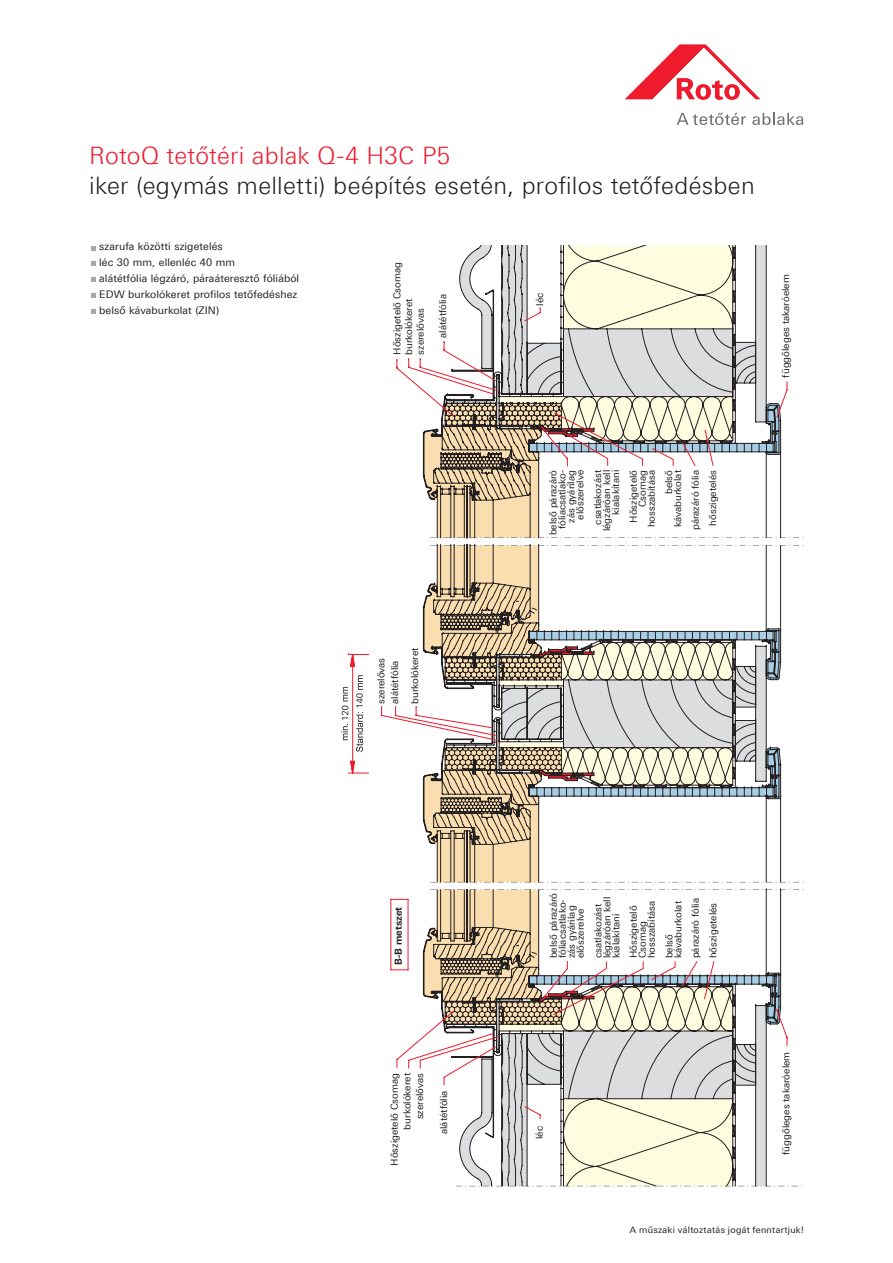
<style>
.page{position:relative;width:893px;height:1263px;background:#fff}
.page>*{position:absolute;margin:0;border:0;box-sizing:border-box;transform-origin:0 0}
.t1{font:300 24px "LT Univers Basic";letter-spacing:.01em;color:#231f20}
.t2{font:300 24px "LT Univers Basic";letter-spacing:.01em;color:#ee1b2d}
.t3{font:10.5px/15.8px "LT Univers Basic";letter-spacing:.01em;color:#231f20}
.t4{font:9.75px/9px "LT Univers Basic";color:#231f20}
.t5{font:700 9.75px "LT Univers Basic";color:#231f20}
.t6{font:9px "LT Univers Basic";letter-spacing:.03em;color:#231f20}
</style>
<div class="page">
<svg style="left:348px;top:358px;width:438px;height:711px"></svg>
<svg style="left:356px;top:675px;width:7px;height:77px"></svg>
<svg style="left:341px;top:687px;width:7px;height:53px"></svg>
<svg style="left:91px;top:246px;width:5px;height:4px"></svg>
<svg style="left:91px;top:262px;width:5px;height:4px"></svg>
<svg style="left:91px;top:277px;width:5px;height:5px"></svg>
<svg style="left:91px;top:293px;width:5px;height:5px"></svg>
<svg style="left:91px;top:309px;width:5px;height:5px"></svg>
<svg style="left:423px;top:246px;width:380px;height:293px"></svg>
<svg style="left:423px;top:889px;width:380px;height:298px"></svg>
<svg style="left:677px;top:113px;width:69px;height:12px"></svg>
<svg style="left:752px;top:113px;width:51px;height:12px"></svg>
<svg style="left:625px;top:45px;width:135px;height:55px"></svg>
<h1 class="t2" style="left:89px;top:141px;width:362px">RotoQ tetőtéri ablak Q-4 H3C P5</h1>
<h1 class="t1" style="left:89px;top:171px;width:667px">iker (egymás melletti) beépítés esetén, profilos tetőfedésben</h1>
<p class="t3" style="left:99px;top:239px;width:201px">szarufa közötti szigetelés<br>léc 30 mm, ellenléc 40 mm<br>alátétfólia légzáró, páraáteresztő fóliából EDW burkolókeret profilos tetőfedéshez belső kávaburkolat (ZIN)</p>
<p class="t4" style="left:391px;top:355px;width:94px;line-height:11.7px;rotate:-90deg">Hőszigetelő Csomag burkolókeret szerelővas</p>
<p class="t4" style="left:438px;top:338px;width:45px;rotate:-90deg">alátétfólia</p>
<p class="t4" style="left:535px;top:306px;width:14px;rotate:-90deg">léc</p>
<p class="t4" style="left:781px;top:377px;width:105px;rotate:-90deg">függőleges takaróelem</p>
<p class="t4" style="left:549px;top:535px;width:67px;text-align:right;rotate:-90deg">belső párazáró fóliacsatlako&shy;zás gyárilag előszerelve</p>
<p class="t4" style="left:593px;top:531px;width:63px;text-align:right;rotate:-90deg">csatlakozást légzáróan kell kialakítani</p>
<p class="t4" style="left:629px;top:527px;width:59px;text-align:right;rotate:-90deg">Hőszigetelő<br>Csomag hosszabítása</p>
<p class="t4" style="left:664px;top:527px;width:59px;text-align:right;rotate:-90deg">belső kávaburkolat</p>
<p class="t4" style="left:686px;top:530px;width:62px;line-height:17.5px;text-align:center;rotate:-90deg">párazáró fólia hőszigetelés</p>
<p class="t4" style="left:374px;top:704px;width:48px;line-height:13.8px;rotate:-90deg">szerelővas alátétfólia</p>
<p class="t4" style="left:410px;top:704px;width:58px;rotate:-90deg">burkolókeret</p>
<p class="t5" style="left:393px;top:965px;width:59px;rotate:-90deg">B-B metszet</p>
<p class="t4" style="left:388px;top:1166px;width:94px;line-height:12.6px;text-align:right;rotate:-90deg">Hőszigetelő Csomag burkolókeret szerelővas</p>
<p class="t4" style="left:439px;top:1134px;width:45px;rotate:-90deg">alátétfólia</p>
<p class="t4" style="left:549px;top:958px;width:67px;rotate:-90deg">belső párazáró fóliacsatlako&shy;zás gyárilag előszerelve</p>
<p class="t4" style="left:593px;top:958px;width:63px;rotate:-90deg">csatlakozást légzáróan kell kialakítani</p>
<p class="t4" style="left:629px;top:958px;width:59px;rotate:-90deg">Hőszigetelő<br>Csomag hosszabítása</p>
<p class="t4" style="left:664px;top:958px;width:59px;rotate:-90deg">belső kávaburkolat</p>
<p class="t4" style="left:687px;top:958px;width:62px;line-height:17.5px;rotate:-90deg">párazáró fólia hőszigetelés</p>
<p class="t4" style="left:535px;top:1139px;width:14px;rotate:-90deg">léc</p>
<p class="t4" style="left:781px;top:1155px;width:105px;rotate:-90deg">függőleges takaróelem</p>
<p class="t6" style="left:630px;top:1224px;width:175px">A műszaki változtatás jogát fenntartjuk!</p>
</div>
